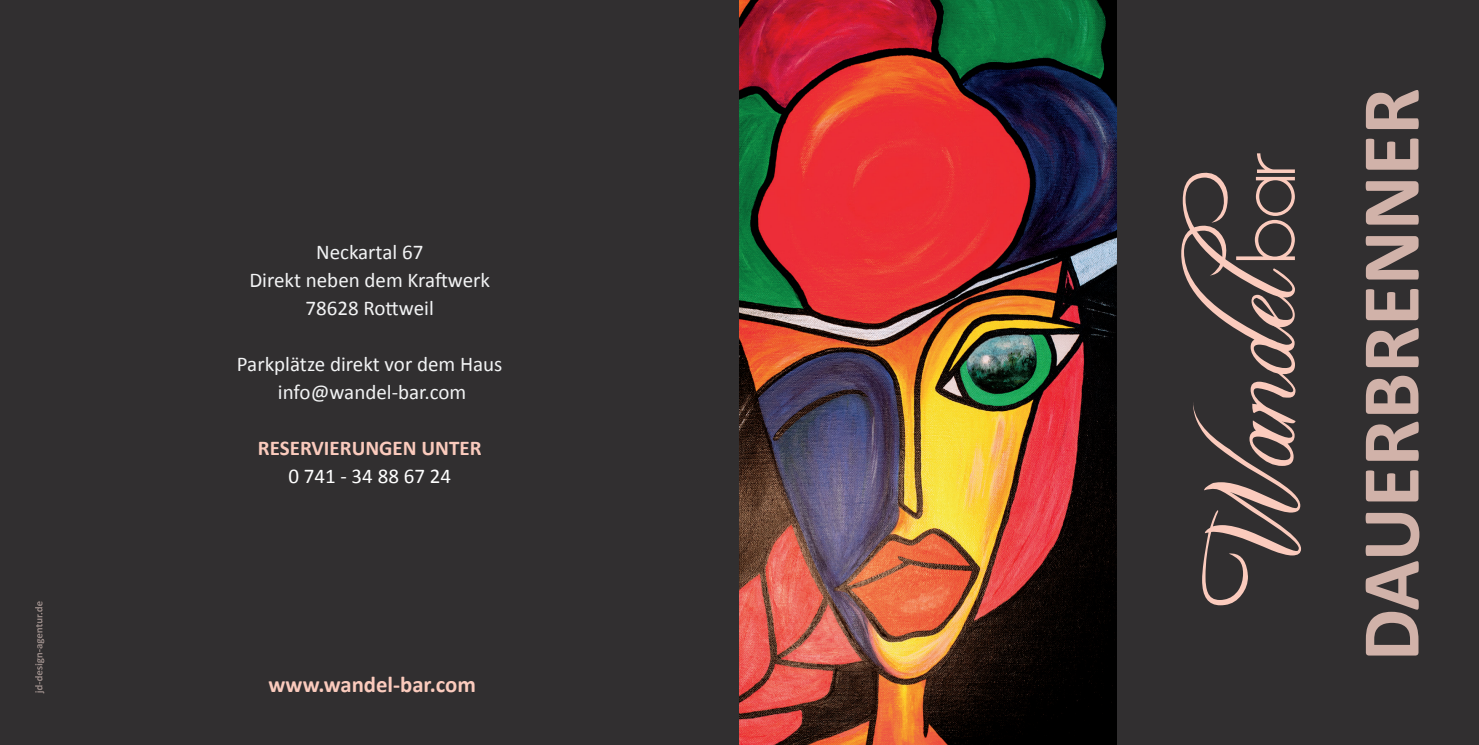
<style>
.page{position:relative;width:1479px;height:745px;background:#fff}
.page>*{position:absolute;margin:0;border:0;box-sizing:border-box;transform-origin:0 0}
.t1{font:700 22.75px "Calibri";color:#fbcbbd}
.t2{font:21px/28px "Calibri";color:#f2f3f4;text-align:center}
.t3{font:700 21px "Calibri";color:#fbcbbd}
.t4{font:21px "Calibri";color:#fff}
</style>
<div class="page">
<div style="left:0;top:0;width:1478px;height:744px;background:#312f30"></div>
<svg style="left:35px;top:601px;width:9px;height:92px"></svg>
<svg style="left:1181px;top:153px;width:119px;height:452px"></svg>
<svg style="left:1365px;top:90px;width:54px;height:565px"></svg>
<img style="left:739px;top:0;width:377px;height:744px">
<p class="t2" style="left:249px;top:238px;width:242px">Neckartal 67<br>Direkt neben dem Kraftwerk<br>78628 Rottweil</p>
<p class="t2" style="left:237px;top:350px;width:267px">Parkplätze direkt vor dem Haus info@wandel-bar.com</p>
<p class="t3" style="left:258px;top:434px;width:225px">RESERVIERUNGEN UNTER</p>
<p class="t4" style="left:288px;top:463px;width:164px">0 741 - 34 88 67 24</p>
<p class="t1" style="left:268px;top:669px;width:209px">www.wandel-bar.com</p>
</div>
